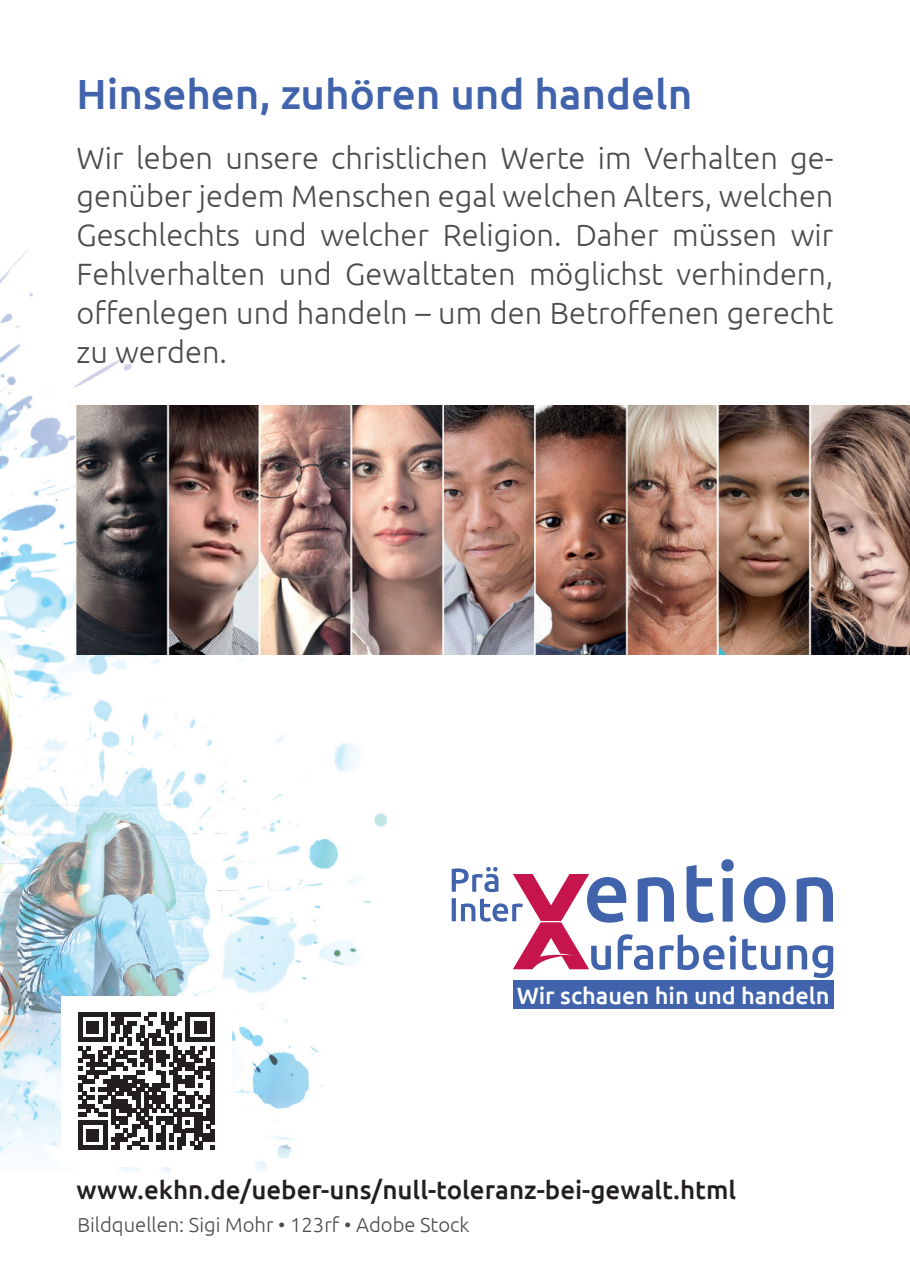
<style>
.page{position:relative;width:910px;height:1276px;background:#fff}
.page>*{position:absolute;margin:0;border:0;box-sizing:border-box;transform-origin:0 0}
.t1{font:500 42px "Ubuntu";color:#4063ac}
.t2{font:300 30.9px/39px "Ubuntu";color:#4b4c4d;text-align:justify}
.t3{font:500 25.8px "Ubuntu";color:#231f20}
.t4{font:500 23.4px "Ubuntu";color:#fff}
.t5{font:300 20.4px "Ubuntu";color:#4b4c4d}
</style>
<div class="page">
<img style="left:0;top:250px;width:554px;height:844px">
<img style="left:0;top:1094px;width:306px;height:78px">
<div style="left:61px;top:996px;width:171px;height:170px;background:#fff"></div>
<svg style="left:78px;top:1012px;width:137px;height:137px"></svg>
<div style="left:513px;top:980px;width:320px;height:29px;background:#4063ac"></div>
<svg style="left:452px;top:859px;width:381px;height:119px"></svg>
<img style="left:77px;top:406px;width:833px;height:248px">
<h1 class="t1" style="left:77px;top:68px;width:617px">Hinsehen, zuhören und handeln</h1>
<p class="t2" style="left:77px;top:137px;width:758px">Wir leben unsere christlichen Werte im Verhalten ge&shy;genüber jedem Menschen egal welchen Alters, welchen Geschlechts und welcher Religion. Daher müssen wir Fehlverhalten und Gewalttaten möglichst verhindern, offenlegen und handeln – um den Betroffenen gerecht zu werden.</p>
<p class="t4" style="left:517px;top:980px;width:314px">Wir schauen hin und handeln</p>
<p class="t3" style="left:77px;top:1173px;width:661px">www.ekhn.de/ueber-uns/null-toleranz-bei-gewalt.html</p>
<p class="t5" style="left:77px;top:1212px;width:394px">Bildquellen: Sigi Mohr • 123rf • Adobe Stock</p>
</div>
